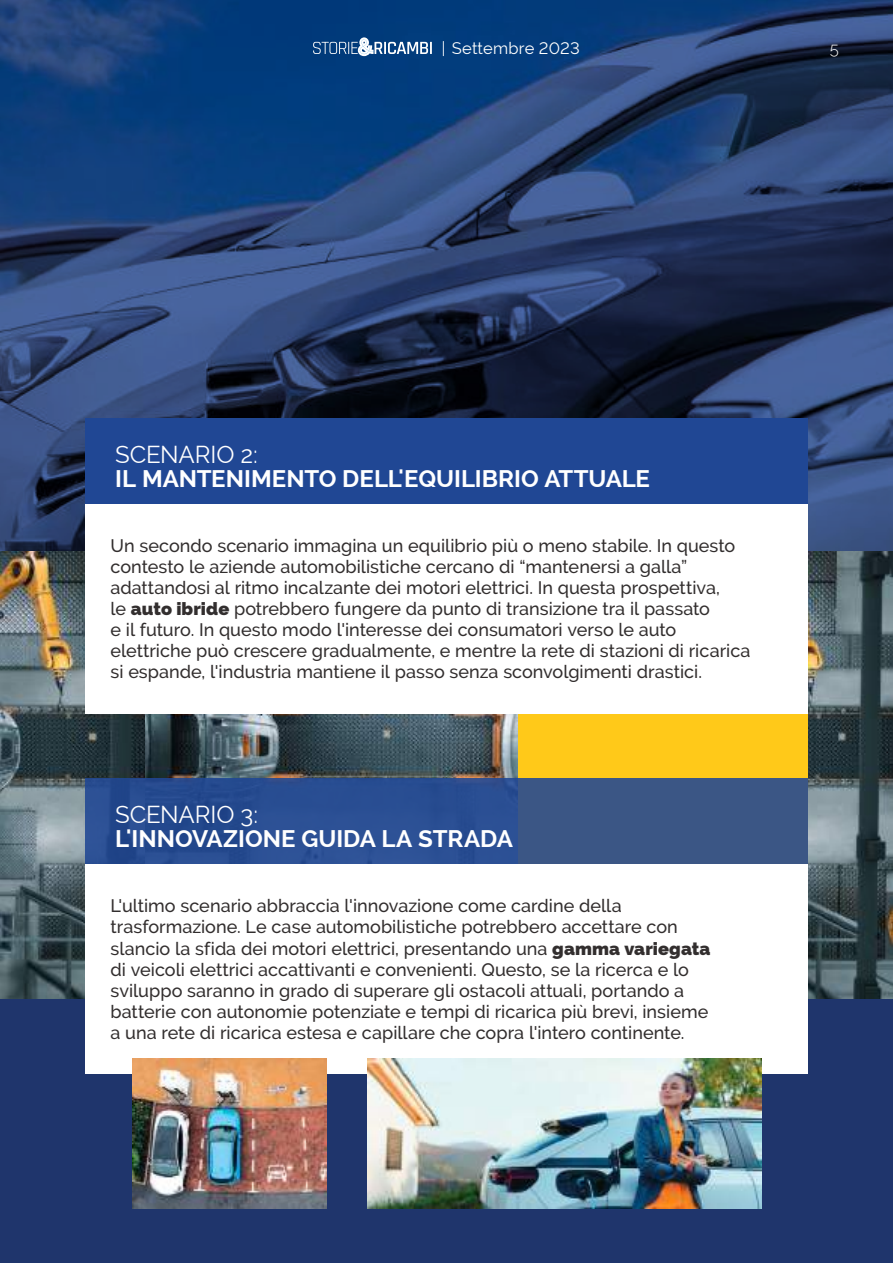
<style>
.page{position:relative;width:893px;height:1263px;background:#fff}
.page>*{position:absolute;margin:0;border:0;box-sizing:border-box;transform-origin:0 0}
.t1{font:700 24px "Raleway";color:#fff}
.t2{font:24px "Raleway";letter-spacing:-.01em;color:#fff}
.t3{font:500 18px/21px "Raleway";color:#322e2e}
.t4{font:16.5px "Raleway";letter-spacing:.01em;color:#fff}
.t5{font:300 16.5px "Raleway";color:#fff}
.s1{font-weight:800}
</style>
<div class="page">
<img style="left:145px;top:551px;width:748px;height:448px">
<img style="left:0;top:551px;width:145px;height:448px">
<div style="left:519px;top:551px;width:289px;height:448px;background:#ffc919"></div>
<svg style="left:0;top:0;width:893px;height:551px;background:#213e6d"></svg>
<div style="left:0;top:999px;width:893px;height:264px;background:#1f356c"></div>
<svg style="left:313px;top:37px;width:119px;height:19px;background:#4973a1"></svg>
<div style="left:85px;top:418px;width:723px;height:86px;background:#204794"></div>
<div style="left:85px;top:504px;width:723px;height:210px;background:#fff"></div>
<div style="left:85px;top:778px;width:723px;height:86px;background:linear-gradient(to right,#214994,#3f5885)"></div>
<div style="left:85px;top:864px;width:723px;height:210px;background:#fff"></div>
<img style="left:133px;top:1059px;width:194px;height:150px">
<img style="left:368px;top:1059px;width:393px;height:150px">
<p class="t4" style="left:442px;top:39px;width:139px">| Settembre 2023</p>
<p class="t5" style="left:830px;top:39px;width:11px">5</p>
<h1 class="t2" style="left:115px;top:440px;width:144px">SCENARIO 2:</h1>
<h1 class="t1" style="left:115px;top:465px;width:536px">IL MANTENIMENTO DELL'EQUILIBRIO ATTUALE</h1>
<p class="t3" style="left:111px;top:535px;width:641px">Un secondo scenario immagina un equilibrio più o meno stabile. In questo contesto le aziende automobilistiche cercano di “mantenersi a galla” adattandosi al ritmo incalzante dei motori elettrici. In questa prospettiva,<br>le <span class="s1">auto ibride</span> potrebbero fungere da punto di transizione tra il passato<br>e il futuro. In questo modo l'interesse dei consumatori verso le auto elettriche può crescere gradualmente, e mentre la rete di stazioni di ricarica si espande, l'industria mantiene il passo senza sconvolgimenti drastici.</p>
<h1 class="t2" style="left:115px;top:801px;width:145px">SCENARIO 3:</h1>
<h1 class="t1" style="left:115px;top:825px;width:399px">L'INNOVAZIONE GUIDA LA STRADA</h1>
<p class="t3" style="left:111px;top:896px;width:601px">L'ultimo scenario abbraccia l'innovazione come cardine della trasformazione. Le case automobilistiche potrebbero accettare con slancio la sfida dei motori elettrici, presentando una <span class="s1">gamma variegata </span>di veicoli elettrici accattivanti e convenienti. Questo, se la ricerca e lo sviluppo saranno in grado di superare gli ostacoli attuali, portando a batterie con autonomie potenziate e tempi di ricarica più brevi, insieme a una rete di ricarica estesa e capillare che copra l'intero continente.</p>
</div>
